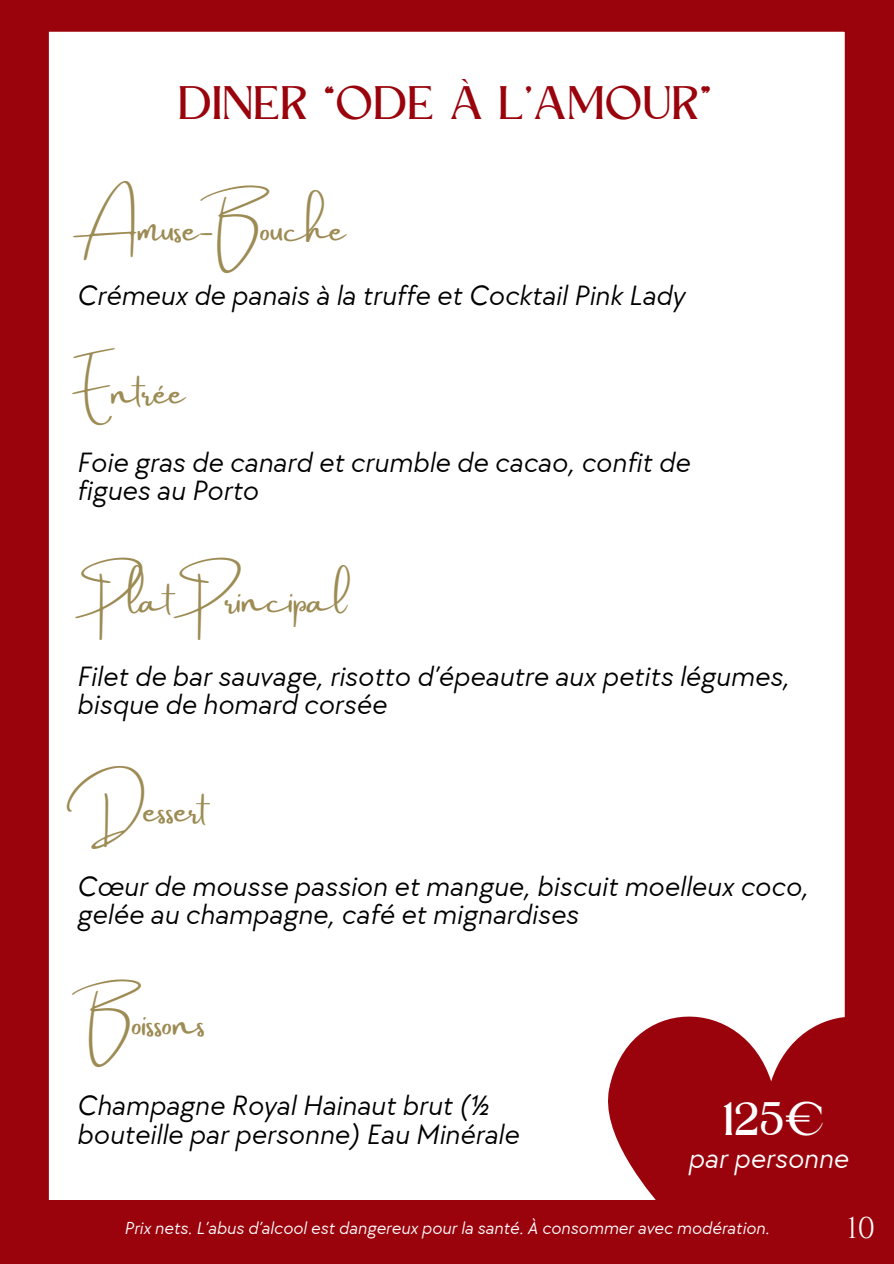
<style>
.page{position:relative;width:894px;height:1264px;background:#fff}
.page>*{position:absolute;margin:0;border:0;box-sizing:border-box;transform-origin:0 0}
.t1{font:43.8px "Kingred Serif";color:#9a030c}
.t2{font:43.8px "Kingred Serif";color:#fff}
.t3{font:37.05px "Amsterdam Two";color:#9d8b54}
.t4{font:30px "Cinzel";color:#fff}
.t5{font:italic 28.8px/28.2px "TT Chocolates";color:#000}
.t6{font:italic 28.8px "TT Chocolates";color:#fff}
.t7{font:italic 18px "TT Chocolates";color:#fff}
</style>
<div class="page">
<div style="left:0;top:0;width:893px;height:1263px;background:#9a030c"></div>
<div style="left:48px;top:31px;width:797px;height:1169px;background:#fff"></div>
<svg style="left:592px;top:992px;width:253px;height:208px"></svg>
<h1 class="t1" style="left:180px;top:86px;width:535px">DINER “ODE À L’AMOUR”</h1>
<p class="t3" style="left:85px;top:209px;width:261px">Amuse-Bouche</p>
<p class="t5" style="left:77px;top:282px;width:609px">Crémeux de panais à la truffe et Cocktail Pink Lady</p>
<p class="t3" style="left:72px;top:371px;width:114px">Entrée</p>
<p class="t5" style="left:77px;top:449px;width:614px">Foie gras de canard et crumble de cacao, confit de figues au Porto</p>
<p class="t3" style="left:83px;top:579px;width:265px">Plat Principal</p>
<p class="t5" style="left:77px;top:663px;width:714px">Filet de bar sauvage, risotto d’épeautre aux petits légumes, bisque de homard corsée</p>
<p class="t3" style="left:84px;top:789px;width:125px">Dessert</p>
<p class="t5" style="left:77px;top:873px;width:733px">Cœur de mousse passion et mangue, biscuit moelleux coco, gelée au champagne, café et mignardises</p>
<p class="t3" style="left:86px;top:1002px;width:121px">Boissons</p>
<p class="t5" style="left:77px;top:1092px;width:443px">Champagne Royal Hainaut brut (½ bouteille par personne) Eau Minérale</p>
<h1 class="t2" style="left:723px;top:1102px;width:104px">125€</h1>
<p class="t6" style="left:687px;top:1142px;width:162px">par personne</p>
<p class="t7" style="left:124px;top:1217px;width:646px">Prix nets. L’abus d’alcool est dangereux pour la santé. À consommer avec modération.</p>
<p class="t4" style="left:846px;top:1208px;width:30px">10</p>
</div>
